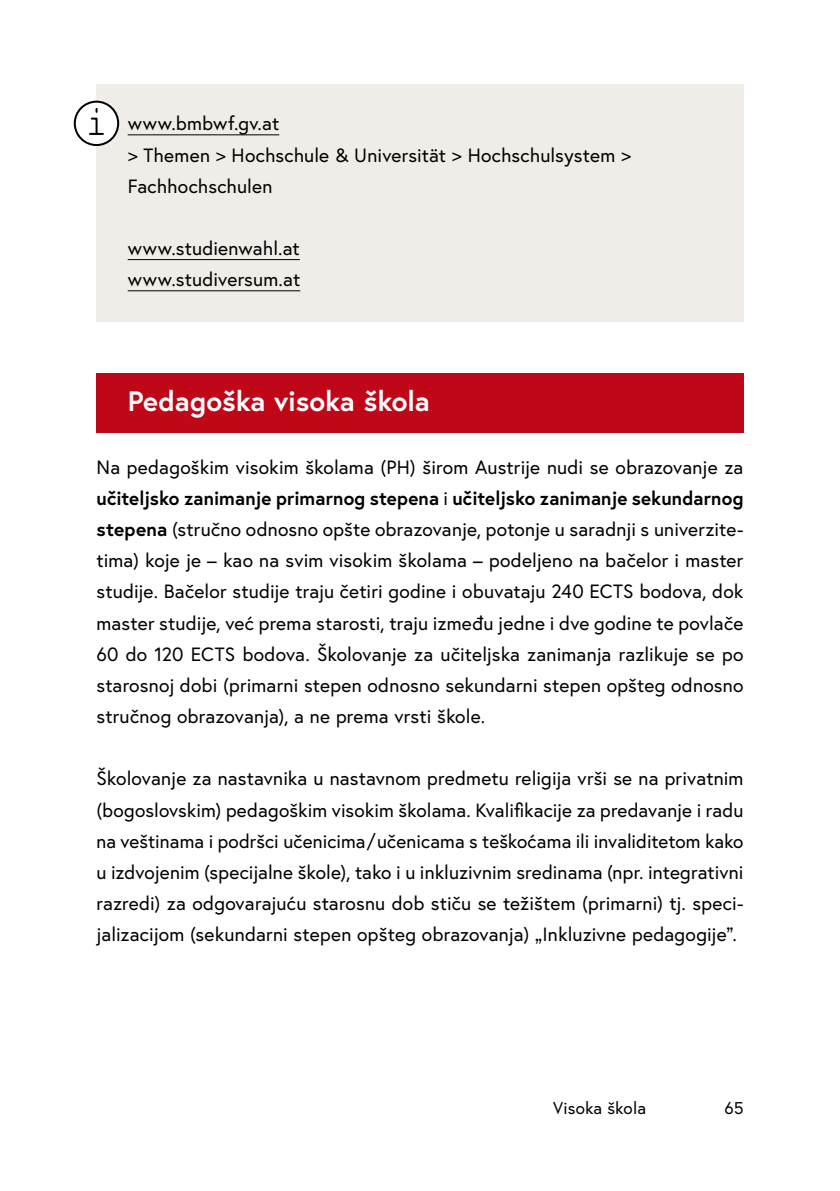
<style>
.page{position:relative;width:840px;height:1191px;background:#fff}
.page>*{position:absolute;margin:0;border:0;box-sizing:border-box;transform-origin:0 0}
.h2_ohne_Nummerierung_Hochschule_Kapitel_{font:700 28px "Europa Austria";color:#fff}
.p_Abstand_danach{font:19.2px/31.2px "Europa Austria";letter-spacing:.01em;color:#000;text-align:justify}
.Infobox_p_Infobox{font:19.2px/31.2px "Europa Austria";letter-spacing:.01em;color:#000}
.Infobox_p_Infobox_letzter_Absatz{font:19.2px/31.2px "Europa Austria";letter-spacing:.01em;color:#000}
.t1{font:17px "Europa Austria";letter-spacing:.01em;color:#000}
.s1{font-weight:700}
</style>
<div class="page">
<div style="left:96px;top:84px;width:647px;height:144px;background:#f0ece8"></div>
<hr style="left:128px;top:134px;width:151px;height:1px;background:#000">
<div style="left:96px;top:209px;width:647px;height:113px;background:#f0ece8"></div>
<hr style="left:128px;top:259px;width:172px;height:1px;background:#000">
<hr style="left:128px;top:290px;width:172px;height:1px;background:#000">
<div style="left:96px;top:374px;width:647px;height:59px;background:#c00718"></div>
<div style="left:75px;top:102px;width:43px;height:43px;background:#fff;border-radius:50%"></div>
<div style="left:74px;top:101px;width:45px;height:45px;border:2px solid #000;border-radius:50%"></div>
<svg style="left:89px;top:108px;width:15px;height:27px"></svg>
<p class="Infobox_p_Infobox" style="left:128px;top:108px;width:504px">www.bmbwf.gv.at<br>&gt; Themen &gt; Hochschule &amp; Universität &gt; Hochschulsystem &gt;<br>Fachhochschulen</p>
<p class="Infobox_p_Infobox_letzter_Absatz" style="left:128px;top:232px;width:174px">www.studienwahl.at www.studiversum.at</p>
<h2 class="h2_ohne_Nummerierung_Hochschule_Kapitel_" style="left:128px;top:382px;width:303px">Pedagoška visoka škola</h2>
<p class="p_Abstand_danach" style="left:96px;top:451px;width:648px">Na pedagoškim visokim školama (PH) širom Austrije nudi se obrazovanje za <span class="s1">učiteljsko zanimanje primarnog stepena</span> i <span class="s1">učiteljsko zanimanje sekundarnog stepena</span> (stručno odnosno opšte obrazovanje, potonje u saradnji s univerzite&shy;tima) koje je – kao na svim visokim školama – podeljeno na bačelor i master studije. Bačelor studije traju četiri godine i obuvataju 240 ECTS bodova, dok master studije, već prema starosti, traju između jedne i dve godine te povlače 60 do 120 ECTS bodova. Školovanje za učiteljska zanimanja razlikuje se po starosnoj dobi (primarni stepen odnosno sekundarni stepen opšteg odnosno stručnog obrazovanja), a ne prema vrsti škole.</p>
<p class="p_Abstand_danach" style="left:96px;top:763px;width:648px">Školovanje za nastavnika u nastavnom predmetu religija vrši se na privatnim (bogoslovskim) pedagoškim visokim školama. Kvalifikacije za predavanje i radu na veštinama i podršci učenicima/učenicama s teškoćama ili invaliditetom kako u izdvojenim (specijalne škole), tako i u inkluzivnim sredinama (npr. integrativni razredi) za odgovarajuću starosnu dob stiču se težištem (primarni) tj. speci&shy;jalizacijom (sekundarni stepen opšteg obrazovanja) „Inkluzivne pedagogije”.</p>
<p class="t1" style="left:553px;top:1096px;width:94px">Visoka škola</p>
<p class="t1" style="left:724px;top:1096px;width:21px">65</p>
</div>
